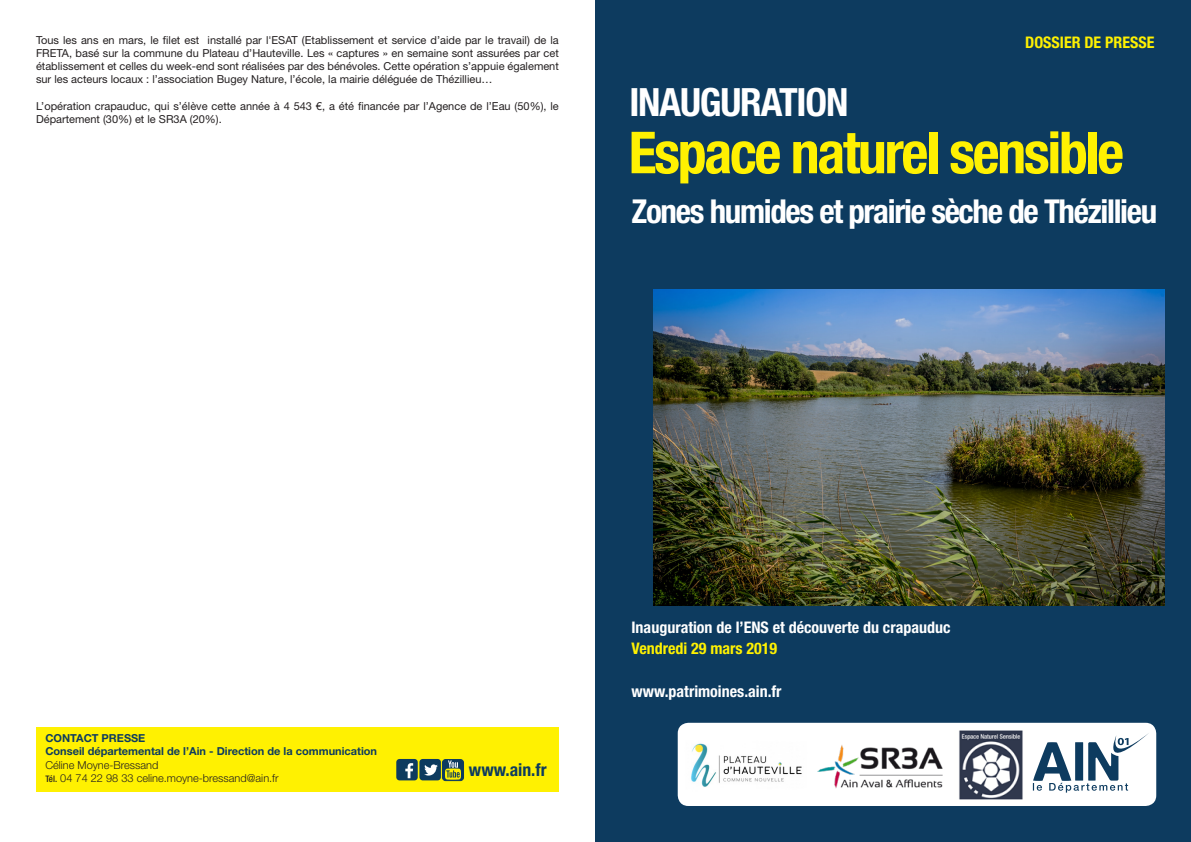
<style>
.page{position:relative;width:1191px;height:842px;background:#fff}
.page>*{position:absolute;margin:0;border:0;box-sizing:border-box;transform-origin:0 0}
.t1{font:700 condensed 58px "Helvetica Neue LT Pro";letter-spacing:-.04em;color:#fff101}
.t2{font:700 condensed 39px "Helvetica Neue LT Pro";letter-spacing:-.03em;color:#fff}
.t3{font:700 condensed 33px "Helvetica Neue LT Pro";letter-spacing:-.04em;color:#fff}
.t4{font:700 condensed 17.7px "Helvetica Neue LT Pro";color:#0d3b5f}
.t5{font:700 condensed 16px "Helvetica Neue LT Pro";color:#fff}
.t6{font:700 condensed 16px "Helvetica Neue LT Pro";color:#fff101}
.t7{font:11px/13.2px "Helvetica Neue LT Pro";color:#231f20;text-align:justify}
.t8{font:700 11px/13.2px "Helvetica Neue LT Pro";color:#0d3b5f}
.t9{font:300 11px/13.2px "Helvetica Neue LT Pro";color:#231f20}
.s1{font-weight:500;font-stretch:condensed;font-size:9px}
</style>
<div class="page">
<div style="left:36px;top:728px;width:523px;height:64px;background:#fff101"></div>
<div style="left:396px;top:759px;width:22px;height:21px;background:#0d3b5f;border-radius:3px"></div>
<svg style="left:405px;top:763px;width:8px;height:15px"></svg>
<div style="left:419px;top:759px;width:22px;height:21px;background:#0d3b5f;border-radius:3px"></div>
<svg style="left:424px;top:764px;width:14px;height:11px"></svg>
<div style="left:442px;top:759px;width:21px;height:22px;background:#0d3b5f;border:1px solid #0d3b5f;border-radius:3px"></div>
<svg style="left:445px;top:760px;width:16px;height:20px"></svg>
<div style="left:595px;top:0;width:596px;height:842px;background:#0d3b5f"></div>
<div style="left:677px;top:723px;width:479px;height:83px;background:#fff;border-radius:11px"></div>
<svg style="left:1032px;top:733px;width:117px;height:60px"></svg>
<img style="left:653px;top:289px;width:511px;height:317px">
<img style="left:959px;top:730px;width:64px;height:70px">
<img style="left:817px;top:745px;width:126px;height:44px">
<img style="left:691px;top:743px;width:111px;height:44px">
<p class="t7" style="left:36px;top:33px;width:524px">Tous les ans en mars, le filet est installé par l'ESAT (Etablissement et service d’aide par le travail) de la FRETA, basé sur la commune du Plateau d’Hauteville. Les « captures » en semaine sont assurées par cet établissement et celles du week-end sont réalisées par des bénévoles. Cette opération s’appuie également sur les acteurs locaux : l’association Bugey Nature, l’école, la mairie déléguée de Thézillieu…</p>
<p class="t7" style="left:36px;top:99px;width:524px">L’opération crapauduc, qui s’élève cette année à 4 543 €, a été financée par l’Agence de l’Eau (50%), le<br>Département (30%) et le SR3A (20%).</p>
<p class="t2" style="left:629px;top:79px;width:220px">INAUGURATION</p>
<p class="t6" style="left:1025px;top:32px;width:131px">DOSSIER DE PRESSE</p>
<p class="t1" style="left:628px;top:117px;width:497px">Espace naturel sensible</p>
<p class="t3" style="left:631px;top:192px;width:527px">Zones humides et prairie sèche de Thézillieu</p>
<p class="t8" style="left:45px;top:731px;width:333px">CONTACT PRESSE<br>Conseil départemental de l’Ain - Direction de la communication</p>
<p class="t9" style="left:45px;top:758px;width:235px">Céline Moyne-Bressand<br><span class="s1">Tél.</span> 04 74 22 98 33 celine.moyne-bressand@ain.fr</p>
<p class="t4" style="left:469px;top:759px;width:79px">www.ain.fr</p>
<p class="t5" style="left:631px;top:617px;width:320px">Inauguration de l’ENS et découverte du crapauduc</p>
<p class="t6" style="left:631px;top:639px;width:147px">Vendredi 29 mars 2019</p>
<p class="t5" style="left:631px;top:682px;width:152px">www.patrimoines.ain.fr</p>
</div>
